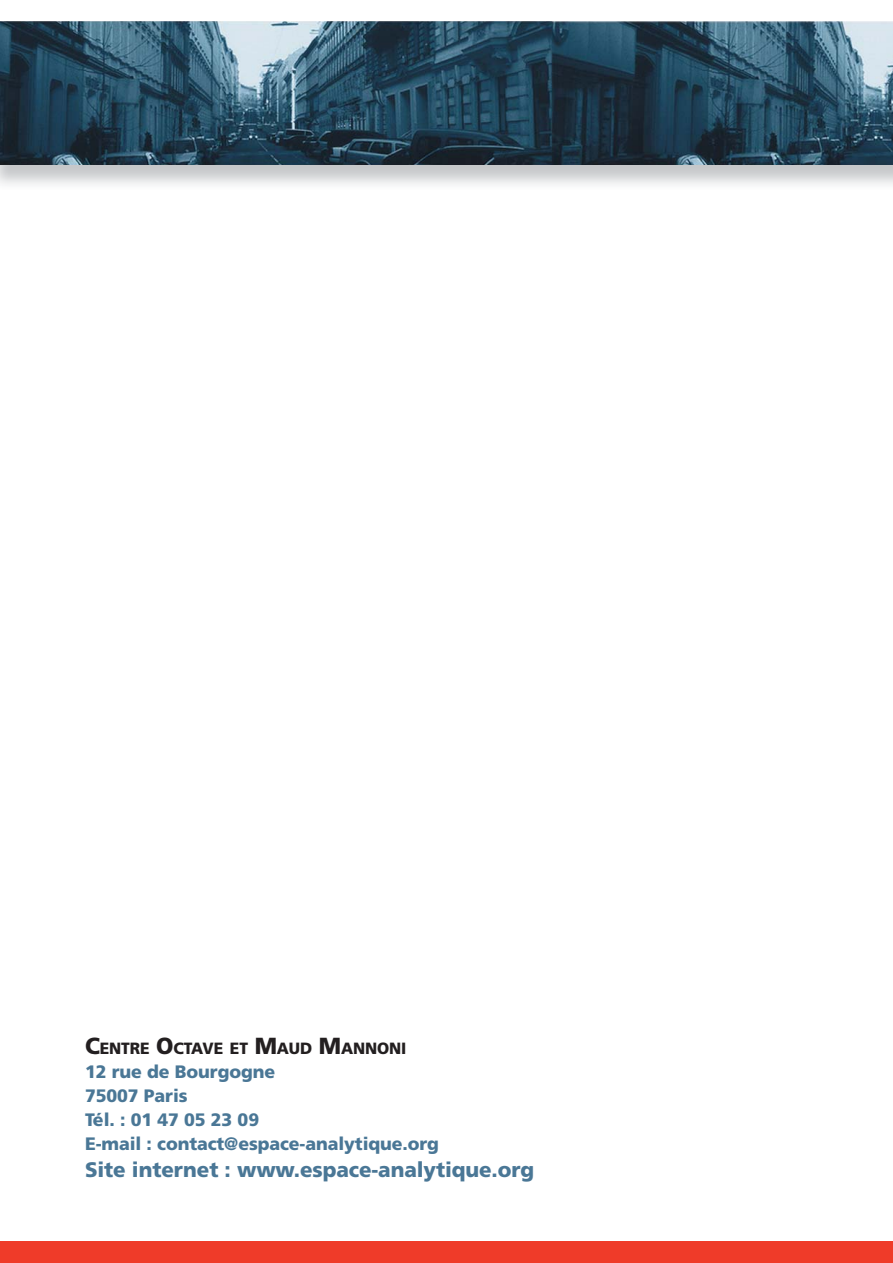
<style>
.page{position:relative;width:893px;height:1263px;background:#fff}
.page>*{position:absolute;margin:0;border:0;box-sizing:border-box;transform-origin:0 0}
.t1{font:900 21px "Frutiger LT Std";letter-spacing:-.005em;color:#4a7796}
.t2{font:900 18px/24px "Frutiger LT Std";letter-spacing:-.005em;color:#4a7796}
.t3{font:900 16.35px "Frutiger LT Std";letter-spacing:-.005em;color:#231f20;scale:.96 1}
.s1{font-size:23.25px}
</style>
<div class="page">
<img style="left:0;top:21px;width:893px;height:144px">
<div style="left:0;top:1242px;width:893px;height:21px;background:#ef3b29"></div>
<p class="t3" style="left:85px;top:1040px;width:336px"><span class="s1">C</span>ENTRE <span class="s1">O</span>CTAVE ET <span class="s1">M</span>AUD <span class="s1">M</span>ANNONI</p>
<p class="t2" style="left:85px;top:1060px;width:355px">12 rue de Bourgogne<br>75007 Paris<br>Tél. : 01 47 05 23 09<br>E-mail : contact@espace-analytique.org</p>
<p class="t1" style="left:85px;top:1159px;width:451px">Site internet : www.espace-analytique.org</p>
</div>
